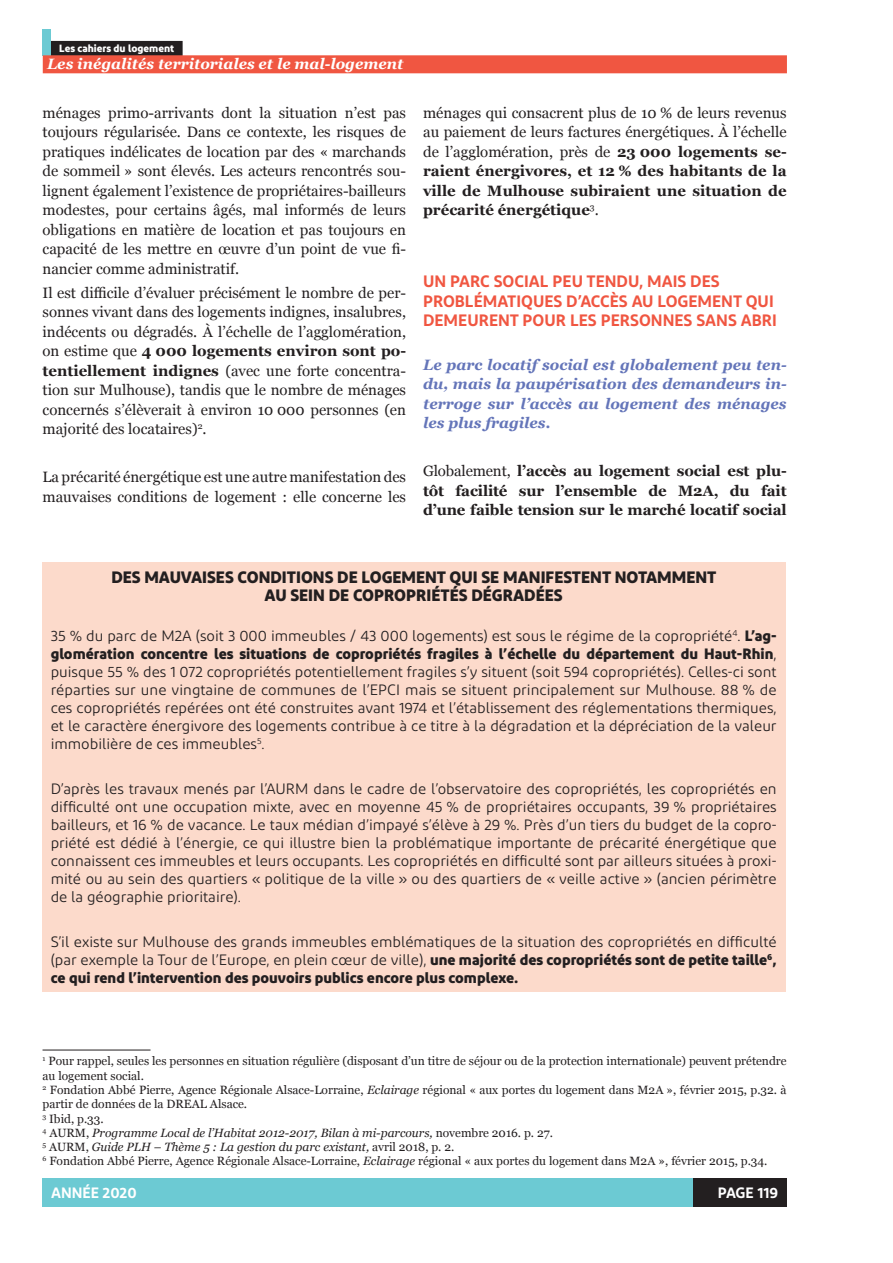
<style>
.page{position:relative;width:893px;height:1263px;background:#fff}
.page>*{position:absolute;margin:0;border:0;box-sizing:border-box;transform-origin:0 0}
.t1{font:600 16.5px/19.5px "Diodrum";color:#f05641}
.t2{font:700 16.5px "Diodrum";color:#231f20}
.t3{font:15px/18px "Diodrum";color:#231f20;text-align:justify}
.t4{font:15px/19.5px "Georgia";color:#231f20;text-align:justify}
.t5{font:italic 700 15px/19.5px "Georgia";color:#6475b9;text-align:justify}
.t6{font:700 15px/19.5px "Georgia";letter-spacing:-.01em;color:#231f20;text-align:justify}
.t7{font:italic 700 15px "Georgia";color:#fff}
.t8{font:600 15px "Diodrum";color:#fff}
.Notes_pieds_de_page{font:12px/14.2px "Georgia";color:#231f20}
.Notes_pieds_de_page-2{font:italic 12px "Georgia";color:#231f20}
.t9{font:700 10.5px "Diodrum";color:#fff}
.s1{font-weight:700}
.s2{font-weight:400}
.s3{font-style:italic}
.s4{font-style:normal}
</style>
<div class="page">
<div style="left:43px;top:1178px;width:744px;height:29px;background:#6ccad3"></div>
<div style="left:693px;top:1178px;width:94px;height:29px;background:#231f20"></div>
<div style="left:51px;top:41px;width:132px;height:15px;background:#231f20"></div>
<div style="left:43px;top:29px;width:8px;height:27px;background:#6ccad3"></div>
<div style="left:43px;top:55px;width:744px;height:18px;background:#f05641"></div>
<div style="left:42px;top:562px;width:743px;height:430px;background:#fcdacb"></div>
<hr style="left:43px;top:1050px;width:108px;height:1px;background:#231f20">
<p class="t9" style="left:59px;top:41px;width:116px">Les cahiers du logement</p>
<p class="t7" style="left:47px;top:53px;width:358px">Les inégalités territoriales et le mal-logement</p>
<p class="t4" style="left:43px;top:102px;width:365px">ménages primo-arrivants dont la situation n’est pas toujours régularisée. Dans ce contexte, les risques de pratiques indélicates de location par des « marchands de sommeil » sont élevés. Les acteurs rencontrés sou&shy;lignent également l’existence de propriétaires-bailleurs modestes, pour certains âgés, mal informés de leurs obligations en matière de location et pas toujours en capacité de les mettre en œuvre d’un point de vue fi&shy;nancier comme administratif.</p>
<p class="t4" style="left:43px;top:282px;width:365px">Il est difficile d’évaluer précisément le nombre de per&shy;sonnes vivant dans des logements indignes, insalubres, indécents ou dégradés. À l’échelle de l’agglomération, on estime que <span class="s1">4 000 logements environ sont po&shy;tentiellement indignes</span> (avec une forte concentra&shy;tion sur Mulhouse), tandis que le nombre de ménages concernés s’élèverait à environ 10 000 personnes (en majorité des locataires)<sup>2</sup>.</p>
<p class="t4" style="left:43px;top:467px;width:365px">La précarité énergétique est une autre manifestation des mauvaises conditions de logement : elle concerne les</p>
<p class="t4" style="left:423px;top:102px;width:365px">ménages qui consacrent plus de 10 % de leurs revenus au paiement de leurs factures énergétiques. À l’échelle de l’agglomération, près de <span class="s1">23 000 logements se&shy;raient énergivores, et 12 % des habitants de la ville de Mulhouse subiraient une situation de précarité énergétique</span><sup>3</sup>.</p>
<h3 class="t1" style="left:423px;top:271px;width:355px">UN PARC SOCIAL PEU TENDU, MAIS DES<br>PROBLÉMATIQUES D’ACCÈS AU LOGEMENT QUI<br>DEMEURENT POUR LES PERSONNES SANS ABRI</h3>
<h4 class="t5" style="left:423px;top:354px;width:365px">Le parc locatif social est globalement peu ten&shy;du, mais la paupérisation des demandeurs in&shy;terroge sur l’accès au logement des ménages les plus fragiles.</h4>
<p class="t6" style="left:423px;top:460px;width:365px"><span class="s2">Globalement,</span> l’accès au logement social est plu&shy;tôt facilité sur l’ensemble de M2A, du fait d’une faible tension sur le marché locatif social</p>
<p class="t2" style="left:111px;top:566px;width:607px">DES MAUVAISES CONDITIONS DE LOGEMENT QUI SE MANIFESTENT NOTAMMENT</p>
<p class="t2" style="left:265px;top:584px;width:300px">AU SEIN DE COPROPRIÉTÉS DÉGRADÉES</p>
<p class="t3" style="left:51px;top:627px;width:727px">35 % du parc de M2A (soit 3 000 immeubles / 43 000 logements) est sous le régime de la copropriété<sup>4</sup>. <span class="s1">L’ag&shy;glomération concentre les situations de copropriétés fragiles à l’échelle du département du Haut-Rhin</span>, puisque 55 % des 1 072 copropriétés potentiellement fragiles s’y situent (soit 594 copropriétés). Celles-ci sont réparties sur une vingtaine de communes de l’EPCI mais se situent principalement sur Mulhouse. 88 % de ces copropriétés repérées ont été construites avant 1974 et l’établissement des réglementations thermiques, et le caractère énergivore des logements contribue à ce titre à la dégradation et la dépréciation de la valeur immobilière de ces immeubles<sup>5</sup>.</p>
<p class="t3" style="left:51px;top:780px;width:727px">D’après les travaux menés par l’AURM dans le cadre de l’observatoire des copropriétés, les copropriétés en difficulté ont une occupation mixte, avec en moyenne 45 % de propriétaires occupants, 39 % propriétaires bailleurs, et 16 % de vacance. Le taux médian d’impayé s’élève à 29 %. Près d’un tiers du budget de la copro&shy;priété est dédié à l’énergie, ce qui illustre bien la problématique importante de précarité énergétique que connaissent ces immeubles et leurs occupants. Les copropriétés en difficulté sont par ailleurs situées à proxi&shy;mité ou au sein des quartiers « politique de la ville » ou des quartiers de « veille active » (ancien périmètre de la géographie prioritaire).</p>
<p class="t3" style="left:51px;top:933px;width:727px">S’il existe sur Mulhouse des grands immeubles emblématiques de la situation des copropriétés en difficulté (par exemple la Tour de l’Europe, en plein cœur de ville), <span class="s1">une majorité des copropriétés sont de petite taille</span><sup>6</sup><span class="s1">, ce qui rend l’intervention des pouvoirs publics encore plus complexe.</span></p>
<p class="Notes_pieds_de_page" style="left:43px;top:1054px;width:746px"><sup>1</sup> Pour rappel, seules les personnes en situation régulière (disposant d’un titre de séjour ou de la protection internationale) peuvent prétendre au logement social.</p>
<p class="Notes_pieds_de_page" style="left:43px;top:1082px;width:746px"><sup>2</sup> Fondation Abbé Pierre, Agence Régionale Alsace-Lorraine, <span class="s3">Eclairage</span> régional « aux portes du logement dans M2A », février 2015, p.32. à partir de données de la DREAL Alsace.</p>
<p class="Notes_pieds_de_page" style="left:43px;top:1111px;width:63px"><sup>3</sup> Ibid, p.33.</p>
<p class="Notes_pieds_de_page-2" style="left:43px;top:1124px;width:512px"><sup>4</sup> <span class="s4">AURM,</span> Programme Local de l’Habitat 2012-2017, Bilan à mi-parcours, <span class="s4">novembre 2016. p. 27.</span></p>
<p class="Notes_pieds_de_page-2" style="left:43px;top:1138px;width:413px"><sup>5</sup> <span class="s4">AURM,</span> Guide PLH – Thème 5 : La gestion du parc existant, <span class="s4">avril 2018, p. 2.</span></p>
<p class="Notes_pieds_de_page" style="left:43px;top:1153px;width:726px"><sup>6</sup> Fondation Abbé Pierre, Agence Régionale Alsace-Lorraine, <span class="s3">Eclairage</span> régional « aux portes du logement dans M2A », février 2015, p.34.</p>
<p class="t8" style="left:51px;top:1183px;width:87px">ANNÉE 2020</p>
<p class="t8" style="left:718px;top:1183px;width:62px">PAGE 119</p>
</div>
